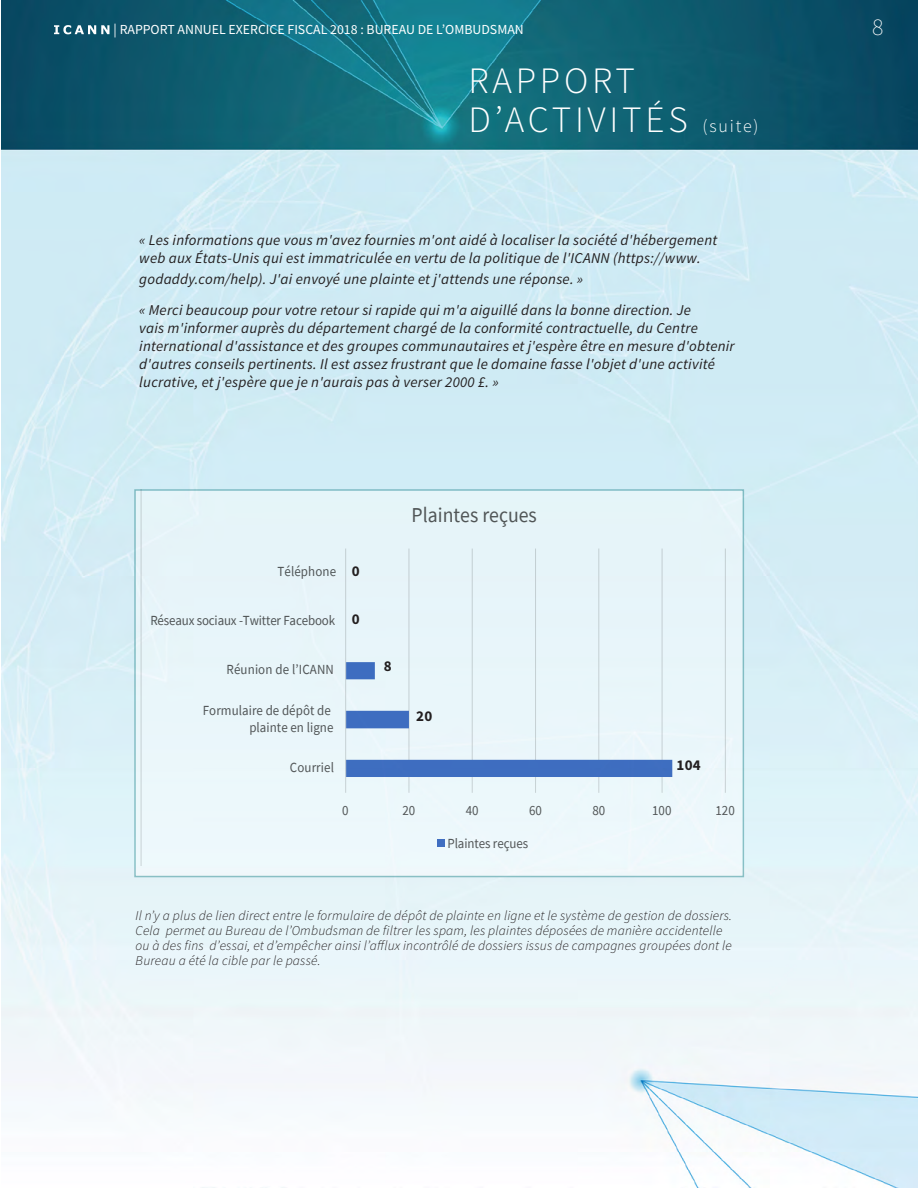
<style>
.page{position:relative;width:918px;height:1188px;background:#fff}
.page>*{position:absolute;margin:0;border:0;box-sizing:border-box;transform-origin:0 0}
.AR17_Top_Header_-_Wh{font:300 37.2px/39px "Source Sans Pro";letter-spacing:.1em;color:#fff}
.t1{font:200 24px "Source Sans Pro";color:#fff}
.t2{font:21.15px "Source Sans Pro";color:#595959;scale:.93 1}
.AR17_Body_Copy{font:italic 15px/18px "Source Sans Pro";letter-spacing:.015em;color:#231f20}
.txt{font:700 15px "Source Sans Pro";color:#231f20}
.t3{font:13.95px/16.6px "Source Sans Pro";letter-spacing:.005em;color:#595959;text-align:right;scale:.93 1}
.t4{font:13.8px "Source Sans Pro";color:#fff}
.AR17_Body_Copy-2{font:italic 300 13.5px/15px "Source Sans Pro";letter-spacing:.015em;color:#231f20}
.s1{font-size:18px}
</style>
<div class="page">
<img style="left:2px;top:0;width:916px;height:1188px">
<svg style="left:54px;top:25px;width:55px;height:9px"></svg>
<svg style="left:134px;top:489px;width:610px;height:388px;fill:#eef7fa"></svg>
<div style="left:141px;top:489px;width:603px;height:377px;background:#e8f5fa"></div>
<p class="t4" style="left:114px;top:21px;width:412px">| RAPPORT ANNUEL EXERCICE FISCAL 2018 : BUREAU DE L’OMBUDSMAN</p>
<p class="AR17_Top_Header_-_Wh" style="left:469px;top:61px;width:291px">RAPPORT<br>D’ACTIVITÉS <span class="s1">(suite)</span></p>
<p class="AR17_Body_Copy" style="left:139px;top:231px;width:580px">« Les informations que vous m'avez fournies m'ont aidé à localiser la société d'hébergement web aux États-Unis qui est immatriculée en vertu de la politique de l'ICANN (https://www.</p>
<p class="AR17_Body_Copy" style="left:139px;top:270px;width:445px">godaddy.com/help). J'ai envoyé une plainte et j'attends une réponse. »</p>
<p class="AR17_Body_Copy" style="left:139px;top:301px;width:597px">« Merci beaucoup pour votre retour si rapide qui m'a aiguillé dans la bonne direction. Je<br>vais m'informer auprès du département chargé de la conformité contractuelle, du Centre international d'assistance et des groupes communautaires et j'espère être en mesure d'obtenir d'autres conseils pertinents. Il est assez frustrant que le domaine fasse l'objet d'une activité lucrative, et j'espère que je n'aurais pas à verser 2000 £. »</p>
<p class="t3" style="left:277px;top:563px;width:65px">Téléphone</p>
<p class="t3" style="left:150px;top:612px;width:200px">Réseaux sociaux -Twitter Facebook</p>
<p class="t3" style="left:227px;top:661px;width:117px">Réunion de l’ICANN</p>
<p class="t3" style="left:203px;top:702px;width:142px">Formulaire de dépôt de plainte en ligne</p>
<p class="t3" style="left:290px;top:759px;width:49px">Courriel</p>
<p class="txt" style="left:352px;top:561px;width:9px">0</p>
<p class="txt" style="left:352px;top:609px;width:9px">0</p>
<h3 class="t2" style="left:412px;top:502px;width:136px">Plaintes reçues</h3>
<p class="txt" style="left:384px;top:656px;width:9px">8</p>
<p class="txt" style="left:416px;top:706px;width:18px">20</p>
<p class="txt" style="left:677px;top:755px;width:26px">104</p>
<p class="t3" style="left:342px;top:802px;width:8px">0</p>
<p class="t3" style="left:402px;top:802px;width:15px">20</p>
<p class="t3" style="left:466px;top:802px;width:15px">40</p>
<p class="t3" style="left:529px;top:802px;width:15px">60</p>
<p class="t3" style="left:592px;top:802px;width:15px">80</p>
<p class="t3" style="left:652px;top:802px;width:22px">100</p>
<p class="t3" style="left:716px;top:802px;width:22px">120</p>
<p class="t3" style="left:447px;top:835px;width:88px">Plaintes reçues</p>
<p class="AR17_Body_Copy-2" style="left:136px;top:908px;width:598px">Il n’y a plus de lien direct entre le formulaire de dépôt de plainte en ligne et le système de gestion de dossiers.<br>Cela permet au Bureau de l’Ombudsman de filtrer les spam, les plaintes déposées de manière accidentelle ou à des fins d’essai, et d’empêcher ainsi l’afflux incontrôlé de dossiers issus de campagnes groupées dont le Bureau a été la cible par le passé.</p>
<p class="t1" style="left:872px;top:12px;width:13px">8</p>
</div>
